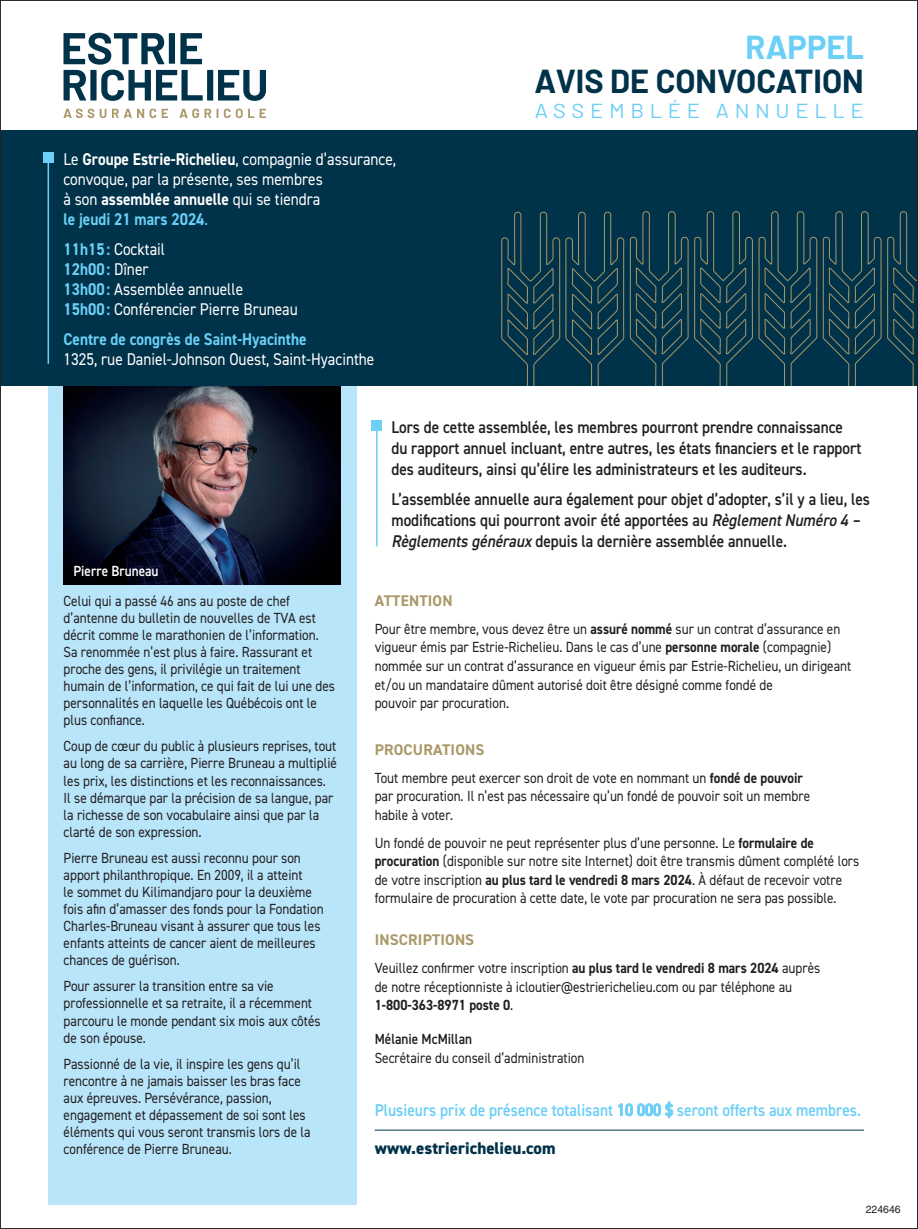
<style>
.page{position:relative;width:918px;height:1229px;background:#fff}
.page>*{position:absolute;margin:0;border:0;box-sizing:border-box;transform-origin:0 0}
.t1{font:700 32.38px "Barlow";color:#003249}
.t2{font:700 32.38px "Barlow";color:#6bcff6}
.t3{font:20.3px "Barlow";letter-spacing:.26em;color:#6bcff6;scale:1.08 1}
.t4{font:600 17.15px "DIN2014";color:#6bcff6;scale:.9 1}
.t5{font:600 16.97px/20.8px "DIN2014";color:#231f20;scale:.9 1}
.t6{font:16.97px/20.1px "DIN2014";color:#fff;scale:.9 1}
.t7{font:700 16.97px "DIN2014";color:#6bcff6;scale:.9 1}
.t8{font:800 16.97px "DIN2014";color:#003249}
.t9{font:700 15.4px "DIN2014";letter-spacing:.01em;color:#aa9868}
.t10{font:14.7px/17px "DIN2014";color:#231f20;scale:.9 1}
.t11{font:600 14.7px "DIN2014";color:#231f20;scale:.9 1}
.t12{font:600 14.7px "DIN2014";color:#fff;scale:.9 1}
.t13{font:10.5px "Helvetica LT Std";color:#231f20}
.s1{font-weight:700}
.s2{font-weight:700;color:#6bcff6}
.s3{color:#6bcff6}
.s4{font-style:italic}
</style>
<div class="page">
<div style="left:0;top:130px;width:917px;height:274px;background:#003249"></div>
<hr style="left:374px;top:1129px;width:489px;height:1px;background:#003249">
<svg style="left:63px;top:33px;width:203px;height:68px"></svg>
<svg style="left:63px;top:109px;width:31px;height:9px"></svg>
<svg style="left:100px;top:109px;width:6px;height:9px"></svg>
<svg style="left:112px;top:109px;width:44px;height:9px"></svg>
<svg style="left:162px;top:109px;width:6px;height:9px"></svg>
<svg style="left:179px;top:109px;width:39px;height:9px"></svg>
<svg style="left:224px;top:109px;width:42px;height:9px"></svg>
<svg style="left:501px;top:211px;width:414px;height:175px"></svg>
<div style="left:0;top:386px;width:917px;height:35px;background:#fff"></div>
<hr style="left:47px;top:159px;width:2px;height:205px;background:#6bcff6">
<div style="left:43px;top:152px;width:11px;height:11px;background:#6bcff6"></div>
<div style="left:48px;top:386px;width:308px;height:818px;background:#b9e5fa"></div>
<img style="left:64px;top:386px;width:277px;height:199px">
<hr style="left:376px;top:427px;width:1px;height:119px;background:#6bcff6">
<div style="left:371px;top:420px;width:11px;height:11px;background:#6bcff6"></div>
<p class="t6" style="left:63px;top:149px;width:371px">Le <span class="s1">Groupe Estrie-Richelieu</span>, compagnie d’assurance, convoque, par la présente, ses membres<br>à son <span class="s1">assemblée annuelle</span> qui se tiendra<br><span class="s2">le jeudi 21 mars 2024</span><span class="s3">.</span></p>
<p class="t6" style="left:63px;top:238px;width:262px"><span class="s2">11h15:</span> Cocktail<br><span class="s2">12h00:</span> Dîner<br><span class="s2">13h00:</span> Assemblée annuelle<br><span class="s2">15h00:</span> Conférencier Pierre Bruneau</p>
<p class="t7" style="left:63px;top:327px;width:271px">Centre de congrès de Saint-Hyacinthe</p>
<p class="t6" style="left:63px;top:348px;width:347px">1325, rue Daniel-Johnson Ouest, Saint-Hyacinthe</p>
<h1 class="t2" style="left:745px;top:24px;width:120px">RAPPEL</h1>
<h1 class="t1" style="left:534px;top:58px;width:331px">AVIS DE CONVOCATION</h1>
<h2 class="t3" style="left:535px;top:96px;width:306px">ASSEMBLÉE ANNUELLE</h2>
<p class="t12" style="left:73px;top:561px;width:96px">Pierre Bruneau</p>
<p class="t10" style="left:64px;top:592px;width:303px">Celui qui a passé 46 ans au poste de chef d’antenne du bulletin de nouvelles de TVA est décrit comme le marathonien de l’information.<br>Sa renommée n’est plus à faire. Rassurant et proche des gens, il privilégie un traitement humain de l’information, ce qui fait de lui une des personnalités en laquelle les Québécois ont le plus confiance.</p>
<p class="t10" style="left:64px;top:737px;width:305px">Coup de cœur du public à plusieurs reprises, tout au long de sa carrière, Pierre Bruneau a multiplié les prix, les distinctions et les reconnaissances.<br>Il se démarque par la précision de sa langue, par la richesse de son vocabulaire ainsi que par la clarté de son expression.</p>
<p class="t10" style="left:64px;top:849px;width:290px">Pierre Bruneau est aussi reconnu pour son apport philanthropique. En 2009, il a atteint<br>le sommet du Kilimandjaro pour la deuxième fois afin d’amasser des fonds pour la Fondation Charles-Bruneau visant à assurer que tous les enfants atteints de cancer aient de meilleures chances de guérison.</p>
<p class="t10" style="left:64px;top:977px;width:287px">Pour assurer la transition entre sa vie professionnelle et sa retraite, il a récemment parcouru le monde pendant six mois aux côtés de son épouse.</p>
<p class="t10" style="left:64px;top:1055px;width:276px">Passionné de la vie, il inspire les gens qu’il rencontre à ne jamais baisser les bras face aux épreuves. Persévérance, passion, engagement et dépassement de soi sont les éléments qui vous seront transmis lors de la conférence de Pierre Bruneau.</p>
<p class="t5" style="left:391px;top:416px;width:523px">Lors de cette assemblée, les membres pourront prendre connaissance du rapport annuel incluant, entre autres, les états financiers et le rapport des auditeurs, ainsi qu’élire les administrateurs et les auditeurs.</p>
<p class="t5" style="left:391px;top:488px;width:533px">L’assemblée annuelle aura également pour objet d’adopter, s’il y a lieu, les modifications qui pourront avoir été apportées au <span class="s4">RèglementNuméro 4 –<br>Règlementsgénéraux</span> depuis la dernière assemblée annuelle.</p>
<p class="t9" style="left:375px;top:590px;width:79px">ATTENTION</p>
<p class="t10" style="left:374px;top:619px;width:531px;line-height:18.6px">Pour être membre, vous devez être un <span class="s1">assuré nommé</span> sur un contrat d’assurance en vigueur émis par Estrie-Richelieu. Dans le cas d’une <span class="s1">personne morale</span> (compagnie) nommée sur un contrat d’assurance en vigueur émis par Estrie-Richelieu, un dirigeant et/ou un mandataire dûment autorisé doit être désigné comme fondé de<br>pouvoir par procuration.</p>
<p class="t9" style="left:375px;top:739px;width:111px">PROCURATIONS</p>
<p class="t10" style="left:374px;top:768px;width:485px;line-height:18.6px">Tout membre peut exercer son droit de vote en nommant un <span class="s1">fondé de pouvoir </span>par procuration. Il n’est pas nécessaire qu’un fondé de pouvoir soit un membre habile à voter.</p>
<p class="t10" style="left:374px;top:833px;width:540px;line-height:18.6px">Un fondé de pouvoir ne peut représenter plus d’une personne. Le <span class="s1">formulaire de procuration</span> (disponible sur notre site Internet) doit être transmis dûment complété lors de votre inscription <span class="s1">au plus tard le vendredi 8 mars 2024</span>. À défaut de recevoir votre formulaire de procuration à cette date, le vote par procuration ne sera pas possible.</p>
<p class="t9" style="left:375px;top:929px;width:101px">INSCRIPTIONS</p>
<p class="t10" style="left:374px;top:958px;width:496px;line-height:18.6px">Veuillez confirmer votre inscription <span class="s1">au plus tard le vendredi 8 mars 2024</span> auprès de notre réceptionniste à icloutier@estrierichelieu.com ou par téléphone au<br><span class="s1">1-800-363-8971 poste 0</span>.</p>
<p class="t11" style="left:374px;top:1029px;width:110px">Mélanie McMillan</p>
<p class="t10" style="left:374px;top:1049px;width:234px">Secrétaire du conseil d’administration</p>
<p class="t4" style="left:374px;top:1098px;width:542px">Plusieurs prix de présence totalisant 10 000 $ seront offerts aux membres.</p>
<p class="t8" style="left:374px;top:1136px;width:182px">www.estrierichelieu.com</p>
<p class="t13" style="left:865px;top:1203px;width:37px">224646</p>
</div>
